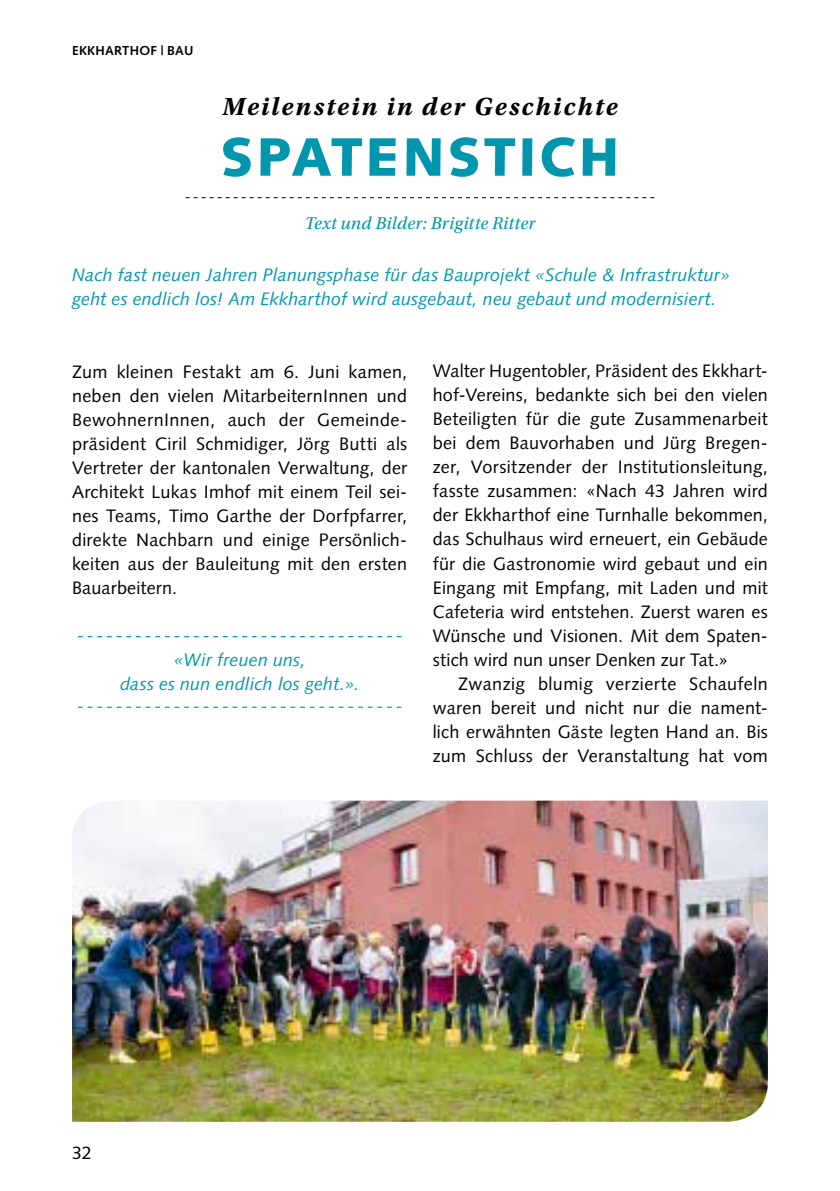
<style>
.page{position:relative;width:840px;height:1191px;background:#fff}
.page>*{position:absolute;margin:0;border:0;box-sizing:border-box;transform-origin:0 0}
.t1{font:900 54px "Syntax LT Std";letter-spacing:.055em;color:#0096ad}
.t2{font:italic 700 26px "Utopia Std";letter-spacing:.08em;color:#000}
.t3{font:18px/24px "Syntax LT Std";letter-spacing:.01em;color:#000;text-align:justify}
.t4{font:italic 18px/24px "Syntax LT Std";letter-spacing:.005em;color:#0096ad}
.t5{font:italic 18px "Utopia Std";letter-spacing:.015em;color:#0096ad}
.t6{font:700 13px "Syntax LT Std";letter-spacing:.02em;color:#000}
</style>
<div class="page">
<svg style="left:185px;top:197px;width:469px;height:1px"></svg>
<svg style="left:78px;top:636px;width:323px;height:1px"></svg>
<svg style="left:78px;top:706px;width:323px;height:2px"></svg>
<img style="left:72px;top:800px;width:695px;height:321px">
<p class="t6" style="left:72px;top:43px;width:123px">EKKHARTHOF | BAU</p>
<h2 class="t2" style="left:222px;top:92px;width:396px">Meilenstein in der Geschichte</h2>
<h1 class="t1" style="left:220px;top:125px;width:400px">SPATENSTICH</h1>
<p class="t5" style="left:304px;top:214px;width:232px">Text und Bilder: Brigitte Ritter</p>
<p class="t4" style="left:72px;top:263px;width:659px">Nach fast neuen Jahren Planungsphase für das Bauprojekt «Schule &amp; Infrastruktur» geht es endlich los! Am Ekkharthof wird ausgebaut, neu gebaut und modernisiert.</p>
<p class="t3" style="left:72px;top:359px;width:336px">Zum kleinen Festakt am 6. Juni kamen, neben den vielen MitarbeiternInnen und BewohnernInnen, auch der Gemeinde&shy;präsident Ciril Schmidiger, Jörg Butti als Vertreter der kantonalen Verwaltung, der Architekt Lukas Imhof mit einem Teil sei&shy;nes Teams, Timo Garthe der Dorfpfarrer, direkte Nachbarn und einige Persönlich&shy;keiten aus der Bauleitung mit den ersten Bauarbeitern.</p>
<p class="t3" style="left:432px;top:359px;width:336px">Walter Hugentobler, Präsident des Ekkhart&shy;hof-Vereins, bedankte sich bei den vielen Beteiligten für die gute Zusammenarbeit bei dem Bauvorhaben und Jürg Bregen&shy;zer, Vorsitzender der Institutionsleitung, fasste zusammen: «Nach 43 Jahren wird der Ekkharthof eine Turnhalle bekommen, das Schulhaus wird erneuert, ein Gebäude für die Gastronomie wird gebaut und ein Eingang mit Empfang, mit Laden und mit Cafeteria wird entstehen. Zuerst waren es Wünsche und Visionen. Mit dem Spaten&shy;stich wird nun unser Denken zur Tat.»</p>
<p class="t3" style="left:432px;top:671px;width:336px;text-indent:26px">Zwanzig blumig verzierte Schaufeln waren bereit und nicht nur die nament&shy;lich erwähnten Gäste legten Hand an. Bis zum Schluss der Veranstaltung hat vom</p>
<p class="t4" style="left:120px;top:647px;width:240px;text-align:center">«Wir freuen uns,<br>dass es nun endlich los geht.».</p>
<p class="t3" style="left:72px;top:1140px;width:21px">32</p>
</div>
